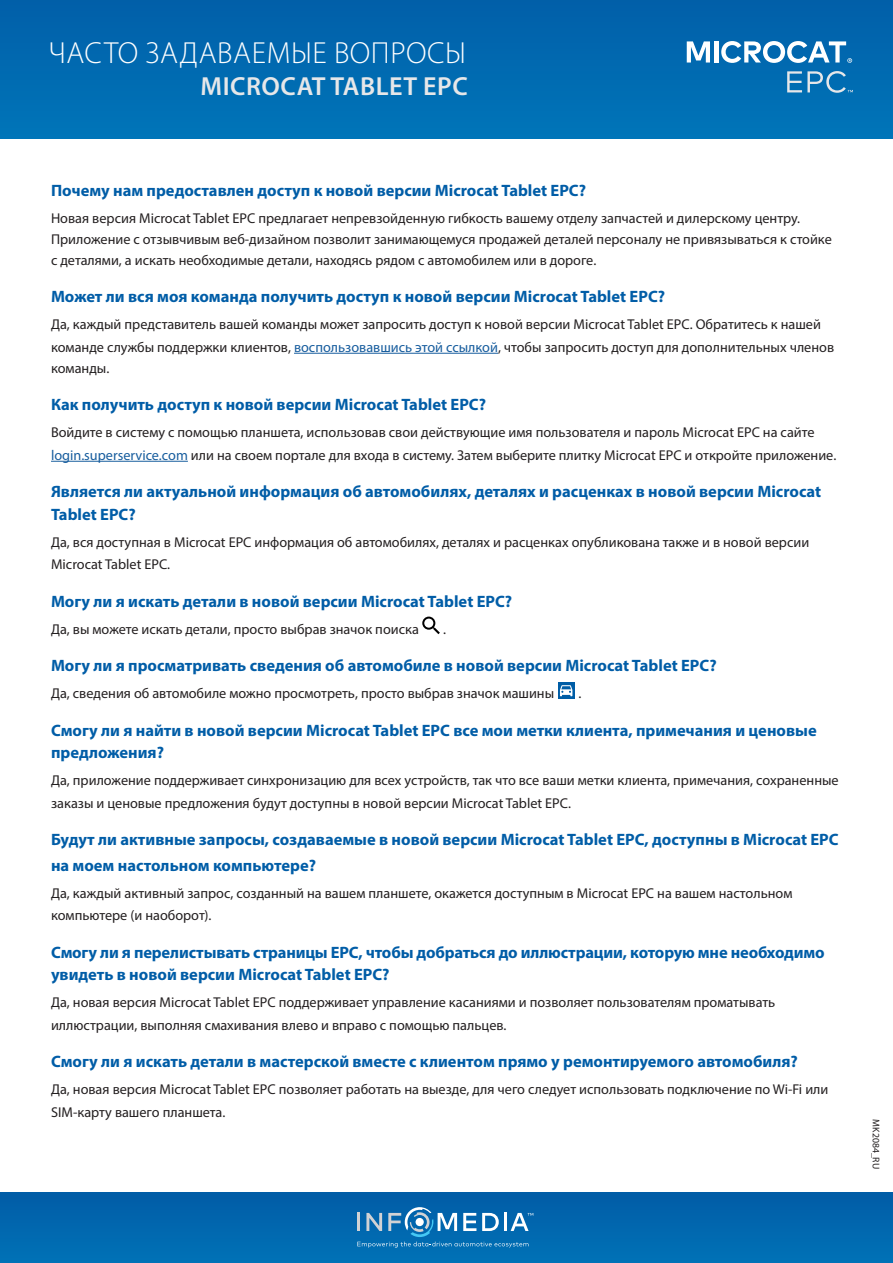
<style>
.page{position:relative;width:893px;height:1263px;background:#fff}
.page>*{position:absolute;margin:0;border:0;box-sizing:border-box;transform-origin:0 0}
.t1{font:300 30.6px "Myriad Pro";letter-spacing:.02em;color:#fff}
.t2{font:600 26.25px "Myriad Pro";letter-spacing:.02em;color:#e6e7e9}
.t3{font:700 16.5px/22.5px "Myriad Pro";color:#015da7}
.t4{font:14.25px/22.5px "Myriad Pro";color:#231f20}
.t5{font:9.75px "Myriad Pro";color:#231f20}
.s1{color:#175d9e}
</style>
<div class="page">
<div style="left:0;top:0;width:893px;height:138px;background:#016ab1"></div>
<div style="left:0;top:1193px;width:893px;height:70px;background:#0167af"></div>
<svg style="left:687px;top:41px;width:23px;height:22px"></svg>
<hr style="left:714px;top:41px;width:4px;height:22px;background:#fff">
<svg style="left:721px;top:41px;width:131px;height:22px"></svg>
<svg style="left:787px;top:71px;width:66px;height:22px"></svg>
<hr style="left:294px;top:353px;width:204px;height:1px;background:#175d9e">
<hr style="left:51px;top:461px;width:137px;height:1px;background:#175d9e">
<svg style="left:357px;top:1207px;width:176px;height:41px"></svg>
<svg style="left:558px;top:682px;width:16px;height:16px"></svg>
<svg style="left:560px;top:685px;width:12px;height:11px"></svg>
<svg style="left:422px;top:617px;width:18px;height:17px"></svg>
<p class="t1" style="left:48px;top:34px;width:419px">ЧАСТО ЗАДАВАЕМЫЕ ВОПРОСЫ</p>
<p class="t2" style="left:201px;top:69px;width:269px">MICROCAT TABLET EPC</p>
<p class="t3" style="left:51px;top:178px;width:537px">Почему нам предоставлен доступ к новой версии Microcat Tablet EPC?</p>
<p class="t4" style="left:51px;top:207px;width:750px">Новая версия Microcat Tablet EPC предлагает непревзойденную гибкость вашему отделу запчастей и дилерскому центру.</p>
<p class="t4" style="left:51px;top:228px;width:782px;line-height:21px">Приложение с отзывчивым веб-дизайном позволит занимающемуся продажей деталей персоналу не привязываться к стойке с деталями, а искать необходимые детали, находясь рядом с автомобилем или в дороге.</p>
<p class="t3" style="left:51px;top:285px;width:616px">Может ли вся моя команда получить доступ к новой версии Microcat Tablet EPC?</p>
<p class="t4" style="left:51px;top:313px;width:785px">Да, каждый представитель вашей команды может запросить доступ к новой версии Microcat Tablet EPC. Обратитесь к нашей команде службы поддержки клиентов, <span class="s1">воспользовавшись этой ссылкой</span>, чтобы запросить доступ для дополнительных членов</p>
<p class="t4" style="left:51px;top:357px;width:60px">команды.</p>
<p class="t3" style="left:51px;top:393px;width:437px">Как получить доступ к новой версии Microcat Tablet EPC?</p>
<p class="t4" style="left:51px;top:421px;width:787px">Войдите в систему с помощью планшета, использовав свои действующие имя пользователя и пароль Microcat EPC на сайте <span class="s1">login.superservice.com</span> или на своем портале для входа в систему. Затем выберите плитку Microcat EPC и откройте приложение.</p>
<p class="t3" style="left:51px;top:480px;width:772px">Является ли актуальной информация об автомобилях, деталях и расценках в новой версии Microcat<br>Tablet EPC?</p>
<p class="t4" style="left:51px;top:531px;width:760px">Да, вся доступная в Microcat EPC информация об автомобилях, деталях и расценках опубликована также и в новой версии<br>Microcat Tablet EPC.</p>
<p class="t3" style="left:51px;top:589px;width:463px">Могу ли я искать детали в новой версии Microcat Tablet EPC?</p>
<p class="t4" style="left:51px;top:618px;width:369px">Да, вы можете искать детали, просто выбрав значок поиска</p>
<p class="t4" style="left:443px;top:618px;width:4px">.</p>
<p class="t3" style="left:51px;top:654px;width:667px">Могу ли я просматривать сведения об автомобиле в новой версии Microcat Tablet EPC?</p>
<p class="t4" style="left:51px;top:682px;width:505px">Да, сведения об автомобиле можно просмотреть, просто выбрав значок машины</p>
<p class="t4" style="left:578px;top:682px;width:4px">.</p>
<p class="t3" style="left:51px;top:718px;width:767px">Смогу ли я найти в новой версии Microcat Tablet EPC все мои метки клиента, примечания и ценовые предложения?</p>
<p class="t4" style="left:51px;top:769px;width:789px">Да, приложение поддерживает синхронизацию для всех устройств, так что все ваши метки клиента, примечания, сохраненные заказы и ценовые предложения будут доступны в новой версии Microcat Tablet EPC.</p>
<p class="t3" style="left:51px;top:826px;width:789px;line-height:25.5px">Будут ли активные запросы, создаваемые в новой версии Microcat Tablet EPC, доступны в Microcat EPC на моем настольном компьютере?</p>
<p class="t4" style="left:51px;top:882px;width:743px">Да, каждый активный запрос, созданный на вашем планшете, окажется доступным в Microcat EPC на вашем настольном компьютере (и наоборот).</p>
<p class="t3" style="left:51px;top:940px;width:775px">Смогу ли я перелистывать страницы EPC, чтобы добраться до иллюстрации, которую мне необходимо увидеть в новой версии Microcat Tablet EPC?</p>
<p class="t4" style="left:51px;top:991px;width:726px">Да, новая версия Microcat Tablet EPC поддерживает управление касаниями и позволяет пользователям проматывать иллюстрации, выполняя смахивания влево и вправо с помощью пальцев.</p>
<p class="t3" style="left:51px;top:1050px;width:748px">Смогу ли я искать детали в мастерской вместе с клиентом прямо у ремонтируемого автомобиля?</p>
<p class="t4" style="left:51px;top:1078px;width:779px">Да, новая версия Microcat Tablet EPC позволяет работать на выезде, для чего следует использовать подключение по Wi-Fi или<br>SIM-карту вашего планшета.</p>
<p class="t5" style="left:882px;top:1119px;width:51px;rotate:90deg">MK2084_RU</p>
</div>
